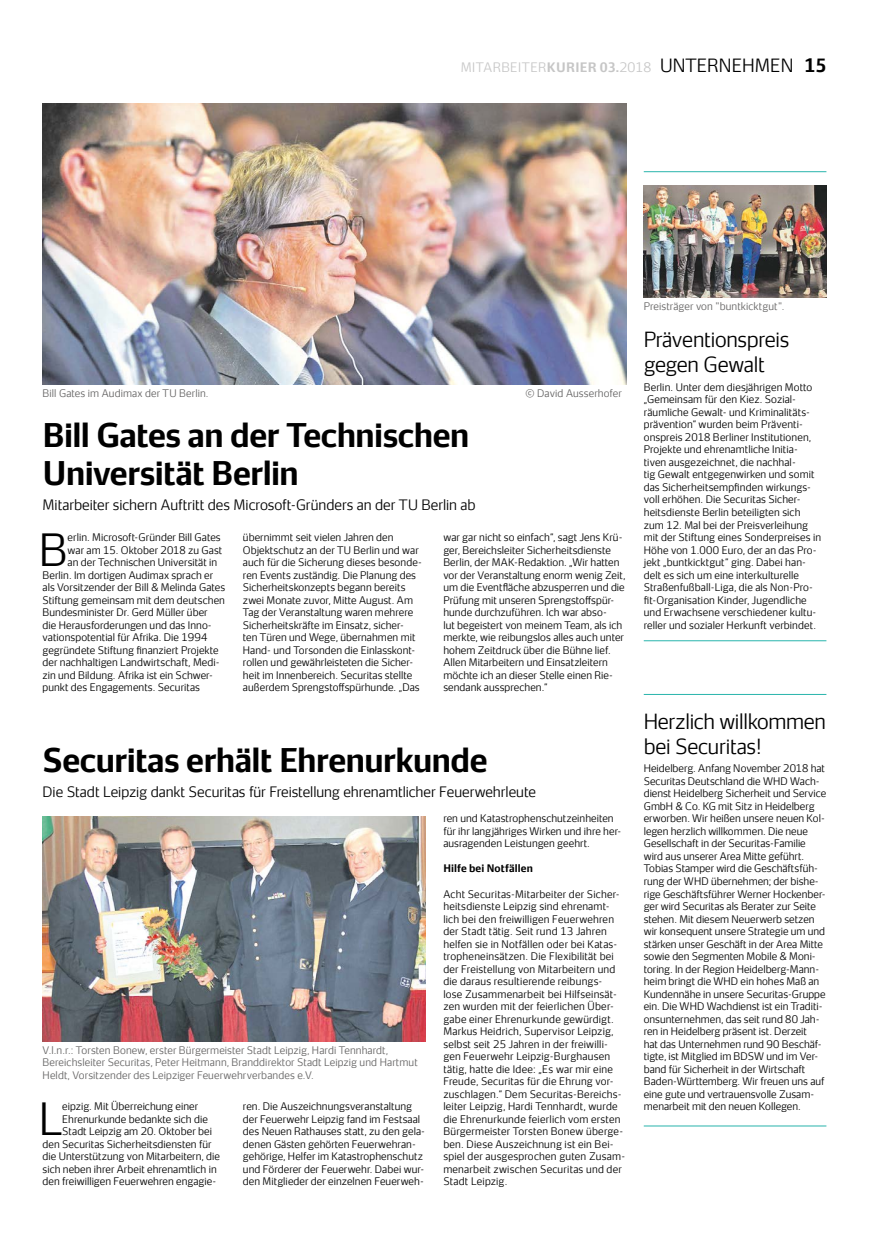
<style>
.page{position:relative;width:869px;height:1241px;background:#fff}
.page>*{position:absolute;margin:0;border:0;box-sizing:border-box;transform-origin:0 0}
.t1{font:300 42.5px "Securitas Sans TT";color:#000}
.t2{font:700 31.25px/37.5px "Securitas Sans TT";letter-spacing:-.02em;color:#000}
.t3{font:300 20px/25px "Securitas Sans TT";letter-spacing:-.01em;color:#000}
.t4{font:300 13.75px "Securitas Sans TT";color:#000}
.t5{font:300 12.5px "Securitas Sans TT";letter-spacing:.025em;color:#c6c6c6}
.t6{font:300 10px/12.5px "Securitas Sans TT";letter-spacing:.01em;color:#000}
.t7{font:300 10px/12.5px "Securitas Sans TT";letter-spacing:.015em;color:#646363}
.t8{font:700 10px "Securitas Sans TT";letter-spacing:.015em;color:#000}
.s1{font-weight:700}
.s2{font-size:17.5px;color:#000}
.s3{font-weight:700;font-size:17.5px;color:#000}
</style>
<div class="page">
<img style="left:43px;top:103px;width:582px;height:281px">
<hr style="left:643px;top:171px;width:183px;height:1px;background:#28b4ac">
<hr style="left:643px;top:640px;width:183px;height:1px;background:#28b4ac">
<img style="left:643px;top:185px;width:183px;height:113px">
<img style="left:43px;top:816px;width:382px;height:225px">
<hr style="left:643px;top:694px;width:183px;height:1px;background:#28b4ac">
<hr style="left:643px;top:1125px;width:183px;height:1px;background:#28b4ac">
<p class="t5" style="left:461px;top:57px;width:367px">MITARBEITER<span class="s1">KURIER 03.</span>2018 <span class="s2">UNTERNEHMEN</span> <span class="s3">15</span></p>
<p class="t7" style="left:43px;top:386px;width:167px">Bill Gates im Audimax der TU Berlin.</p>
<p class="t7" style="left:525px;top:386px;width:98px">© David Ausserhofer</p>
<h2 class="t2" style="left:43px;top:413px;width:428px">Bill Gates an der Technischen<br>Universität Berlin</h2>
<h3 class="t4" style="left:43px;top:493px;width:434px">Mitarbeiter sichern Auftritt des Microsoft-Gründers an der TU Berlin ab</h3>
<h1 class="t1" style="left:39px;top:514px;width:30px">B</h1>
<p class="t6" style="left:68px;top:529px;width:154px">erlin. Microsoft-Gründer Bill Gates</p>
<p class="t6" style="left:68px;top:542px;width:156px">war am 15. Oktober 2018 zu Gast</p>
<p class="t6" style="left:68px;top:554px;width:151px">an der Technischen Universität in</p>
<p class="t6" style="left:43px;top:567px;width:172px">Berlin. Im dortigen Audimax sprach er</p>
<p class="t6" style="left:43px;top:579px;width:184px">als Vorsitzender der Bill &amp; Melinda Gates</p>
<p class="t6" style="left:43px;top:592px;width:184px">Stiftung gemeinsam mit dem deutschen</p>
<p class="t6" style="left:43px;top:604px;width:166px">Bundesminister Dr. Gerd Müller über</p>
<p class="t6" style="left:43px;top:617px;width:171px">die Herausforderungen und das Inno-</p>
<p class="t6" style="left:43px;top:629px;width:166px">vationspotential für Afrika. Die 1994</p>
<p class="t6" style="left:43px;top:642px;width:177px">gegründete Stiftung finanziert Projekte</p>
<p class="t6" style="left:43px;top:654px;width:178px">der nachhaltigen Landwirtschaft, Medi-</p>
<p class="t6" style="left:43px;top:667px;width:172px">zin und Bildung. Afrika ist ein Schwer-</p>
<p class="t6" style="left:43px;top:679px;width:159px">punkt des Engagements. Securitas</p>
<p class="t6" style="left:243px;top:529px;width:180px">übernimmt seit vielen Jahren den Objektschutz an der TU Berlin und war auch für die Sicherung dieses besonde&shy;ren Events zuständig. Die Planung des Sicherheitskonzepts begann bereits zwei Monate zuvor, Mitte August. Am Tag der Veranstaltung waren mehrere Sicherheitskräfte im Einsatz, sicher-<br>ten Türen und Wege, übernahmen mit Hand- und Torsonden die Einlasskont&shy;rollen und gewährleisteten die Sicher&shy;heit im Innenbereich. Securitas stellte außerdem Sprengstoffspürhunde. „Das</p>
<p class="t6" style="left:443px;top:529px;width:183px">war gar nicht so einfach“, sagt Jens Krü&shy;ger, Bereichsleiter Sicherheitsdienste Berlin, der MAK-Redaktion. „Wir hatten vor der Veranstaltung enorm wenig Zeit, um die Eventfläche abzusperren und die Prüfung mit unseren Sprengstoffspür&shy;hunde durchzuführen. Ich war abso-<br>lut begeistert von meinem Team, als ich merkte, wie reibungslos alles auch unter hohem Zeitdruck über die Bühne lief.<br>Allen Mitarbeitern und Einsatzleitern möchte ich an dieser Stelle einen Rie&shy;sendank aussprechen.“</p>
<h2 class="t2" style="left:43px;top:738px;width:446px">Securitas erhält Ehrenurkunde</h2>
<h3 class="t4" style="left:43px;top:780px;width:495px">Die Stadt Leipzig dankt Securitas für Freistellung ehrenamtlicher Feuerwehrleute</h3>
<p class="t7" style="left:43px;top:1042px;width:376px">V.l.n.r.: Torsten Bonew, erster Bürgermeister Stadt Leipzig, Hardi Tennhardt,<br>Bereichsleiter Securitas, Peter Heitmann, Branddirektor Stadt Leipzig und Hartmut<br>Heldt, Vorsitzender des Leipziger Feuerwehrverbandes e.V.</p>
<h1 class="t1" style="left:39px;top:1083px;width:25px">L</h1>
<p class="t6" style="left:62px;top:1098px;width:137px">eipzig. Mit Überreichung einer</p>
<p class="t6" style="left:62px;top:1111px;width:147px">Ehrenurkunde bedankte sich die</p>
<p class="t6" style="left:62px;top:1123px;width:151px">Stadt Leipzig am 20. Oktober bei</p>
<p class="t6" style="left:43px;top:1136px;width:170px">den Securitas Sicherheitsdiensten für</p>
<p class="t6" style="left:43px;top:1148px;width:179px">die Unterstützung von Mitarbeitern, die</p>
<p class="t6" style="left:43px;top:1161px;width:176px">sich neben ihrer Arbeit ehrenamtlich in</p>
<p class="t6" style="left:43px;top:1173px;width:175px">den freiwilligen Feuerwehren engagie-</p>
<p class="t6" style="left:243px;top:1098px;width:183px">ren. Die Auszeichnungsveranstaltung der Feuerwehr Leipzig fand im Festsaal des Neuen Rathauses statt, zu den gela&shy;denen Gästen gehörten Feuerwehran&shy;gehörige, Helfer im Katastrophenschutz und Förderer der Feuerwehr. Dabei wur&shy;den Mitglieder der einzelnen Feuerweh-</p>
<p class="t6" style="left:443px;top:811px;width:179px">ren und Katastrophenschutzeinheiten für ihr langjähriges Wirken und ihre her&shy;ausragenden Leistungen geehrt.</p>
<p class="t8" style="left:443px;top:859px;width:91px">Hilfe bei Notfällen</p>
<p class="t6" style="left:443px;top:886px;width:183px">Acht Securitas-Mitarbeiter der Sicher&shy;heitsdienste Leipzig sind ehrenamt&shy;lich bei den freiwilligen Feuerwehren der Stadt tätig. Seit rund 13 Jahren helfen sie in Notfällen oder bei Katas&shy;tropheneinsätzen. Die Flexibilität bei der Freistellung von Mitarbeitern und die daraus resultierende reibungs-<br>lose Zusammenarbeit bei Hilfseinsät&shy;zen wurden mit der feierlichen Über&shy;gabe einer Ehrenurkunde gewürdigt.<br>Markus Heidrich, Supervisor Leipzig, selbst seit 25 Jahren in der freiwilli&shy;gen Feuerwehr Leipzig-Burghausen tätig, hatte die Idee: „Es war mir eine Freude, Securitas für die Ehrung vor&shy;zuschlagen.“ Dem Securitas-Bereichs&shy;leiter Leipzig, Hardi Tennhardt, wurde die Ehrenurkunde feierlich vom ersten Bürgermeister Torsten Bonew überge&shy;ben. Diese Auszeichnung ist ein Bei&shy;spiel der ausgesprochen guten Zusam&shy;menarbeit zwischen Securitas und der Stadt Leipzig.</p>
<p class="t7" style="left:643px;top:298px;width:142px">Preisträger von "buntkicktgut".</p>
<h3 class="t3" style="left:643px;top:325px;width:147px">Präventionspreis gegen Gewalt</h3>
<p class="t6" style="left:643px;top:379px;width:179px">Berlin. Unter dem diesjährigen Motto „Gemeinsam für den Kiez. Sozial&shy;räumliche Gewalt- und Kriminalitäts&shy;prävention“ wurden beim Präventi&shy;onspreis 2018 Berliner Institutionen, Projekte und ehrenamtliche Initia&shy;tiven ausgezeichnet, die nachhal-<br>tig Gewalt entgegenwirken und somit das Sicherheitsempfinden wirkungs&shy;voll erhöhen. Die Securitas Sicher&shy;heitsdienste Berlin beteiligten sich zum 12. Mal bei der Preisverleihung mit der Stiftung eines Sonderpreises in Höhe von 1.000 Euro, der an das Pro&shy;jekt „buntkicktgut“ ging. Dabei han&shy;delt es sich um eine interkulturelle Straßenfußball-Liga, die als Non-Pro&shy;fit-Organisation Kinder, Jugendliche und Erwachsene verschiedener kultu&shy;reller und sozialer Herkunft verbindet.</p>
<h3 class="t3" style="left:643px;top:706px;width:183px">Herzlich willkommen bei Securitas!</h3>
<p class="t6" style="left:643px;top:761px;width:184px">Heidelberg. Anfang November 2018 hat Securitas Deutschland die WHD Wach&shy;dienst Heidelberg Sicherheit und Service GmbH &amp; Co. KG mit Sitz in Heidelberg erworben. Wir heißen unsere neuen Kol&shy;legen herzlich willkommen. Die neue Gesellschaft in der Securitas-Familie wird aus unserer Area Mitte geführt.<br>Tobias Stamper wird die Geschäftsfüh&shy;rung der WHD übernehmen; der bishe&shy;rige Geschäftsführer Werner Hockenber&shy;ger wird Securitas als Berater zur Seite stehen. Mit diesem Neuerwerb setzen wir konsequent unsere Strategie um und stärken unser Geschäft in der Area Mitte sowie den Segmenten Mobile &amp; Moni&shy;toring. In der Region Heidelberg-Mann&shy;heim bringt die WHD ein hohes Maß an Kundennähe in unsere Securitas-Gruppe ein. Die WHD Wachdienst ist ein Traditi&shy;onsunternehmen, das seit rund 80 Jah&shy;ren in Heidelberg präsent ist. Derzeit<br>hat das Unternehmen rund 90 Beschäf&shy;tigte, ist Mitglied im BDSW und im Ver&shy;band für Sicherheit in der Wirtschaft Baden-Württemberg. Wir freuen uns auf eine gute und vertrauensvolle Zusam&shy;menarbeit mit den neuen Kollegen.</p>
</div>
